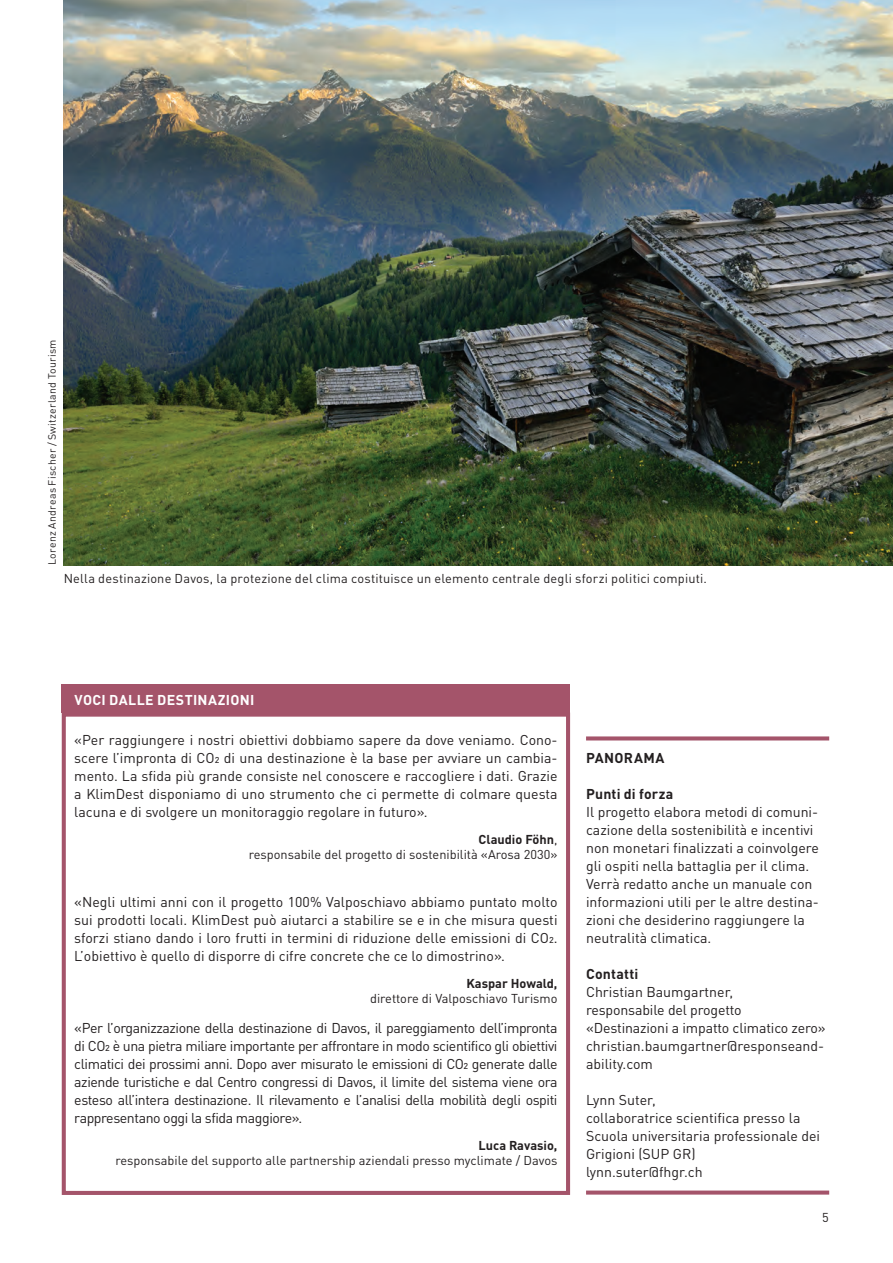
<style>
.page{position:relative;width:893px;height:1263px;background:#fff}
.page>*{position:absolute;margin:0;border:0;box-sizing:border-box;transform-origin:0 0}
.t1{font:14.1px/18px "DINOT";color:#231f20}
.t2{font:700 14.1px "DINOT";letter-spacing:.02em;color:#fff}
.t3{font:700 14.1px "DINOT";letter-spacing:.015em;color:#231f20}
.t4{font:700 14.1px "DINOT";letter-spacing:.035em;color:#231f20}
.t5{font:12.75px/15px "DINOT";color:#231f20;text-align:right}
.t6{font:700 12.75px "DINOT";color:#231f20}
.t7{font:10.5px "DINOT";letter-spacing:.025em;color:#231f20}
.s1{font-weight:700}
</style>
<div class="page">
<img style="left:64px;top:0;width:829px;height:565px">
<svg style="left:586px;top:736px;width:243px;height:4px"></svg>
<svg style="left:586px;top:1190px;width:243px;height:4px"></svg>
<div style="left:62px;top:713px;width:508px;height:482px;border:4px solid #a4546a"></div>
<div style="left:62px;top:684px;width:508px;height:29px;background:#a4546a"></div>
<p class="t7" style="left:44px;top:565px;width:227px;rotate:-90deg">Lorenz Andreas Fischer / Switzerland Tourism</p>
<p class="t5" style="left:64px;top:569px;width:645px">Nella destinazione Davos, la protezione del clima costituisce un elemento centrale degli sforzi politici compiuti.</p>
<p class="t2" style="left:75px;top:689px;width:181px">VOCI DALLE DESTINAZIONI</p>
<p class="t1" style="left:74px;top:729px;width:485px;text-align:justify">«Per raggiungere i nostri obiettivi dobbiamo sapere da dove veniamo. Cono&shy;scere l’impronta di CO2 di una destinazione è la base per avviare un cambia&shy;mento. La sfida più grande consiste nel conoscere e raccogliere i dati. Grazie a KlimDest disponiamo di uno strumento che ci permette di colmare questa lacuna e di svolgere un monitoraggio regolare in futuro».</p>
<p class="t5" style="left:249px;top:830px;width:310px"><span class="s1">Claudio Föhn</span>,<br>responsabile del progetto di sostenibilità «Arosa 2030»</p>
<p class="t1" style="left:74px;top:891px;width:485px;text-align:justify">«Negli ultimi anni con il progetto 100% Valposchiavo abbiamo puntato molto sui prodotti locali. KlimDest può aiutarci a stabilire se e in che misura questi sforzi stiano dando i loro frutti in termini di riduzione delle emissioni di CO2.<br>L’obiettivo è quello di disporre di cifre concrete che ce lo dimostrino».</p>
<p class="t6" style="left:466px;top:973px;width:93px">Kaspar Howald,</p>
<p class="t5" style="left:370px;top:989px;width:189px">direttore di Valposchiavo Turismo</p>
<p class="t1" style="left:74px;top:1017px;width:485px;text-align:justify">«Per l’organizzazione della destinazione di Davos, il pareggiamento dell’impronta di CO2 è una pietra miliare importante per affrontare in modo scientifico gli obiettivi climatici dei prossimi anni. Dopo aver misurato le emissioni di CO2 generate dalle aziende turistiche e dal Centro congressi di Davos, il limite del sistema viene ora esteso all’intera destinazione. Il rilevamento e l’analisi della mobilità degli ospiti rappresentano oggi la sfida maggiore».</p>
<p class="t6" style="left:479px;top:1135px;width:80px">Luca Ravasio,</p>
<p class="t5" style="left:116px;top:1151px;width:443px">responsabile del supporto alle partnership aziendali presso myclimate / Davos</p>
<p class="t4" style="left:586px;top:747px;width:80px">PANORAMA</p>
<p class="t3" style="left:586px;top:783px;width:89px">Punti di forza</p>
<p class="t1" style="left:586px;top:802px;width:234px">Il progetto elabora metodi di comuni&shy;cazione della sostenibilità e incentivi non monetari finalizzati a coinvolgere gli ospiti nella battaglia per il clima.<br>Verrà redatto anche un manuale con informazioni utili per le altre destina&shy;zioni che desiderino raggiungere la neutralità climatica.</p>
<p class="t3" style="left:586px;top:963px;width:54px">Contatti</p>
<p class="t1" style="left:586px;top:982px;width:241px">Christian Baumgartner,<br>responsabile del progetto «Destinazioni a impatto climatico zero» christian.baumgartner@responseand&shy;ability.com</p>
<p class="t1" style="left:586px;top:1090px;width:236px">Lynn Suter,<br>collaboratrice scientifica presso la<br>Scuola universitaria professionale dei<br>Grigioni (SUP GR)<br>lynn.suter@fhgr.ch</p>
<p class="t5" style="left:822px;top:1209px;width:8px">5</p>
</div>
